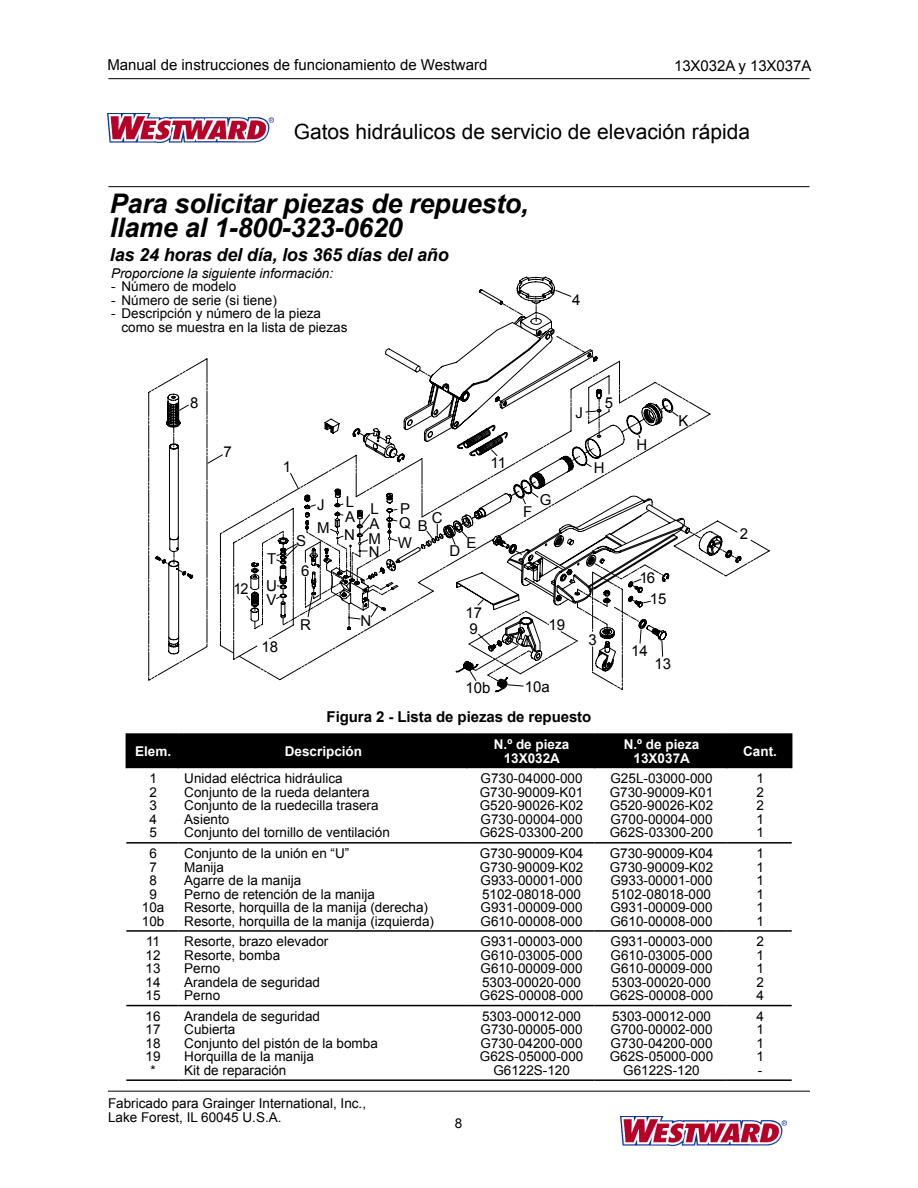
<style>
.page{position:relative;width:918px;height:1188px;background:#fff}
.page>*{position:absolute;margin:0;border:0;box-sizing:border-box;transform-origin:0 0}
.t1{font:italic 700 27px/24px "Arial";letter-spacing:-.01em;color:#000}
.t2{font:21px "Arial";color:#000}
.t3{font:italic 700 18px "Arial";letter-spacing:-.01em;color:#000}
.t4{font:15px/15.1px "Arial";color:#000;text-align:right}
.t5{font:700 15px "Arial";letter-spacing:-.005em;color:#000}
.t6{font:15px "Arial";color:#000;scale:.96 1}
.t7{font:13.5px/13.5px "Arial";color:#000}
.t8{font:700 13.5px/13.5px "Arial";color:#fff;text-align:center}
.t9{font:italic 13.5px "Arial";color:#000}
</style>
<div class="page">
<img style="left:620px;top:1116px;width:167px;height:29px">
<hr style="left:108px;top:1091px;width:702px;height:1px;background:#000">
<hr style="left:108px;top:78px;width:702px;height:1px;background:#000">
<img style="left:107px;top:113px;width:167px;height:29px">
<hr style="left:108px;top:186px;width:702px;height:1px;background:#000">
<div style="left:127px;top:735px;width:664px;height:33px;background:#000"></div>
<hr style="left:126px;top:733px;width:52px;height:2px;background:#000">
<hr style="left:126px;top:735px;width:1px;height:33px;background:#000">
<hr style="left:178px;top:733px;width:289px;height:2px;background:#000">
<hr style="left:178px;top:735px;width:1px;height:33px;background:#000">
<hr style="left:467px;top:733px;width:128px;height:2px;background:#000">
<hr style="left:466px;top:735px;width:2px;height:33px;background:#000">
<hr style="left:595px;top:733px;width:132px;height:2px;background:#000">
<hr style="left:594px;top:735px;width:1px;height:33px;background:#000">
<hr style="left:727px;top:733px;width:65px;height:2px;background:#000">
<hr style="left:726px;top:735px;width:2px;height:33px;background:#000">
<hr style="left:791px;top:735px;width:1px;height:33px;background:#000">
<hr style="left:126px;top:842px;width:52px;height:2px;background:#000">
<hr style="left:178px;top:842px;width:289px;height:2px;background:#000">
<hr style="left:467px;top:842px;width:128px;height:2px;background:#000">
<hr style="left:595px;top:842px;width:132px;height:2px;background:#000">
<hr style="left:727px;top:842px;width:65px;height:2px;background:#000">
<hr style="left:126px;top:930px;width:52px;height:2px;background:#000">
<hr style="left:178px;top:930px;width:289px;height:2px;background:#000">
<hr style="left:467px;top:930px;width:128px;height:2px;background:#000">
<hr style="left:595px;top:930px;width:132px;height:2px;background:#000">
<hr style="left:727px;top:930px;width:65px;height:2px;background:#000">
<hr style="left:126px;top:1005px;width:52px;height:1px;background:#000">
<hr style="left:178px;top:1005px;width:289px;height:1px;background:#000">
<hr style="left:467px;top:1005px;width:128px;height:1px;background:#000">
<hr style="left:595px;top:1005px;width:132px;height:1px;background:#000">
<hr style="left:727px;top:1005px;width:65px;height:1px;background:#000">
<hr style="left:126px;top:1079px;width:52px;height:2px;background:#000">
<hr style="left:178px;top:1079px;width:289px;height:2px;background:#000">
<hr style="left:467px;top:1079px;width:128px;height:2px;background:#000">
<hr style="left:595px;top:1079px;width:132px;height:2px;background:#000">
<hr style="left:727px;top:1079px;width:65px;height:2px;background:#000">
<svg style="left:155px;top:277px;width:587px;height:415px"></svg>
<p class="t4" style="left:107px;top:58px;width:381px">Manual de instrucciones de funcionamiento de Westward</p>
<p class="t4" style="left:674px;top:58px;width:139px">13X032A y 13X037A</p>
<h2 class="t2" style="left:294px;top:118px;width:458px">Gatos hidráulicos de servicio de elevación rápida</h2>
<h1 class="t1" style="left:110px;top:192px;width:420px">Para solicitar piezas de repuesto, llame al 1-800-323-0620</h1>
<h3 class="t3" style="left:110px;top:242px;width:340px">las 24 horas del día, los 365 días del año</h3>
<p class="t9" style="left:111px;top:264px;width:224px">Proporcione la siguiente información:</p>
<p class="t7" style="left:111px;top:280px;width:127px">- Número de modelo</p>
<p class="t7" style="left:111px;top:293px;width:167px">- Número de serie (si tiene)</p>
<p class="t7" style="left:122px;top:307px;width:227px;text-indent:-11px">- Descripción y número de la pieza como se muestra en la lista de piezas</p>
<p class="t4" style="left:572px;top:293px;width:10px">4</p>
<p class="t4" style="left:190px;top:396px;width:10px">8</p>
<p class="t4" style="left:224px;top:444px;width:10px">7</p>
<p class="t6" style="left:233px;top:579px;width:17px">12</p>
<p class="t4" style="left:576px;top:405px;width:9px">J</p>
<p class="t4" style="left:605px;top:396px;width:10px">5</p>
<p class="t4" style="left:283px;top:459px;width:10px">1</p>
<p class="t4" style="left:267px;top:551px;width:11px">T</p>
<p class="t4" style="left:266px;top:578px;width:12px">U</p>
<p class="t4" style="left:267px;top:593px;width:12px">V</p>
<p class="t4" style="left:262px;top:640px;width:18px">18</p>
<p class="t4" style="left:317px;top:497px;width:9px">J</p>
<p class="t4" style="left:296px;top:534px;width:12px">S</p>
<p class="t4" style="left:301px;top:563px;width:10px">6</p>
<p class="t4" style="left:317px;top:520px;width:14px">M</p>
<p class="t4" style="left:300px;top:617px;width:12px">R</p>
<p class="t4" style="left:346px;top:494px;width:10px">L</p>
<p class="t4" style="left:370px;top:501px;width:10px">L</p>
<p class="t4" style="left:345px;top:509px;width:12px">A</p>
<p class="t4" style="left:370px;top:516px;width:12px">A</p>
<p class="t4" style="left:344px;top:529px;width:38px">N M<br>N</p>
<p class="t4" style="left:360px;top:613px;width:12px">N</p>
<p class="t4" style="left:400px;top:502px;width:12px">P</p>
<p class="t4" style="left:399px;top:515px;width:13px">Q</p>
<p class="t4" style="left:432px;top:510px;width:12px">C</p>
<p class="t4" style="left:418px;top:518px;width:12px">B</p>
<p class="t4" style="left:398px;top:535px;width:16px">W</p>
<p class="t4" style="left:450px;top:543px;width:12px">D</p>
<p class="t4" style="left:467px;top:535px;width:12px">E</p>
<p class="t4" style="left:491px;top:455px;width:17px">11</p>
<p class="t4" style="left:465px;top:606px;width:18px">17</p>
<p class="t4" style="left:470px;top:622px;width:10px">9</p>
<p class="t4" style="left:523px;top:504px;width:11px">F</p>
<p class="t4" style="left:540px;top:492px;width:13px">G</p>
<p class="t4" style="left:548px;top:617px;width:18px">19</p>
<p class="t4" style="left:594px;top:461px;width:12px">H</p>
<p class="t4" style="left:589px;top:633px;width:10px">3</p>
<p class="t4" style="left:465px;top:680px;width:27px">10b</p>
<p class="t4" style="left:525px;top:679px;width:27px">10a</p>
<p class="t5" style="left:327px;top:706px;width:266px">Figura 2 - Lista de piezas de repuesto</p>
<p class="t4" style="left:637px;top:437px;width:12px">H</p>
<p class="t4" style="left:679px;top:413px;width:12px">K</p>
<p class="t4" style="left:640px;top:570px;width:17px">16</p>
<p class="t4" style="left:650px;top:592px;width:18px">15</p>
<p class="t4" style="left:631px;top:643px;width:18px">14</p>
<p class="t4" style="left:654px;top:656px;width:18px">13</p>
<p class="t4" style="left:740px;top:527px;width:10px">2</p>
<p class="t8" style="left:135px;top:745px;width:38px">Elem.</p>
<p class="t8" style="left:285px;top:745px;width:79px">Descripción</p>
<p class="t8" style="left:494px;top:738px;width:77px">N.º de pieza<br>13X032A</p>
<p class="t8" style="left:624px;top:738px;width:77px">N.º de pieza<br>13X037A</p>
<p class="t8" style="left:743px;top:745px;width:35px">Cant.</p>
<p class="t7" style="left:149px;top:772px;width:9px;text-align:justify">1<br>2<br>3<br>4<br>5</p>
<p class="t7" style="left:184px;top:772px;width:207px">Unidad eléctrica hidráulica<br>Conjunto de la rueda delantera<br>Conjunto de la ruedecilla trasera<br>Asiento<br>Conjunto del tornillo de ventilación</p>
<p class="t7" style="left:480px;top:772px;width:105px;text-align:justify">G730-04000-000<br>G730-90009-K01<br>G520-90026-K02<br>G730-00004-000<br>G62S-03300-200</p>
<p class="t7" style="left:610px;top:772px;width:105px;text-align:justify">G25L-03000-000<br>G730-90009-K01<br>G520-90026-K02<br>G700-00004-000<br>G62S-03300-200</p>
<p class="t7" style="left:756px;top:772px;width:9px;text-align:justify">1<br>2<br>2<br>1<br>1</p>
<p class="t7" style="left:142px;top:847px;width:24px;text-align:center">6<br>7<br>8<br>9<br>10a<br>10b</p>
<p class="t7" style="left:184px;top:847px;width:251px">Conjunto de la unión en “U”<br>Manija<br>Agarre de la manija<br>Perno de retención de la manija<br>Resorte, horquilla de la manija (derecha)<br>Resorte, horquilla de la manija (izquierda)</p>
<p class="t7" style="left:480px;top:847px;width:105px">G730-90009-K04<br>G730-90009-K02<br>G933-00001-000<br>5102-08018-000<br>G931-00009-000<br>G610-00008-000</p>
<p class="t7" style="left:610px;top:847px;width:105px">G730-90009-K04<br>G730-90009-K02<br>G933-00001-000<br>5102-08018-000<br>G931-00009-000<br>G610-00008-000</p>
<p class="t7" style="left:756px;top:847px;width:9px;text-align:justify">1<br>1<br>1<br>1<br>1<br>1</p>
<p class="t7" style="left:146px;top:935px;width:17px;text-align:justify">11<br>12<br>13<br>14<br>15</p>
<p class="t7" style="left:184px;top:935px;width:146px">Resorte, brazo elevador<br>Resorte, bomba<br>Perno<br>Arandela de seguridad<br>Perno</p>
<p class="t7" style="left:480px;top:935px;width:105px">G931-00003-000<br>G610-03005-000<br>G610-00009-000<br>5303-00020-000<br>G62S-00008-000</p>
<p class="t7" style="left:610px;top:935px;width:105px">G931-00003-000<br>G610-03005-000<br>G610-00009-000<br>5303-00020-000<br>G62S-00008-000</p>
<p class="t7" style="left:756px;top:935px;width:9px;text-align:justify">2<br>1<br>1<br>2<br>4</p>
<p class="t7" style="left:146px;top:1009px;width:17px;text-align:center">16<br>17<br>18<br>19 *</p>
<p class="t7" style="left:184px;top:1009px;width:195px">Arandela de seguridad<br>Cubierta<br>Conjunto del pistón de la bomba<br>Horquilla de la manija<br>Kit de reparación</p>
<p class="t7" style="left:480px;top:1009px;width:105px;text-align:center">5303-00012-000<br>G730-00005-000<br>G730-04200-000<br>G62S-05000-000<br>G6122S-120</p>
<p class="t7" style="left:610px;top:1009px;width:105px;text-align:center">5303-00012-000<br>G700-00002-000<br>G730-04200-000<br>G62S-05000-000<br>G6122S-120</p>
<p class="t7" style="left:756px;top:1009px;width:9px;text-align:justify">4<br>1<br>1<br>1 -</p>
<p class="t7" style="left:108px;top:1097px;width:260px">Fabricado para Grainger International, Inc.,<br>Lake Forest, IL 60045 U.S.A.</p>
<p class="t7" style="left:455px;top:1116px;width:9px">8</p>
</div>
